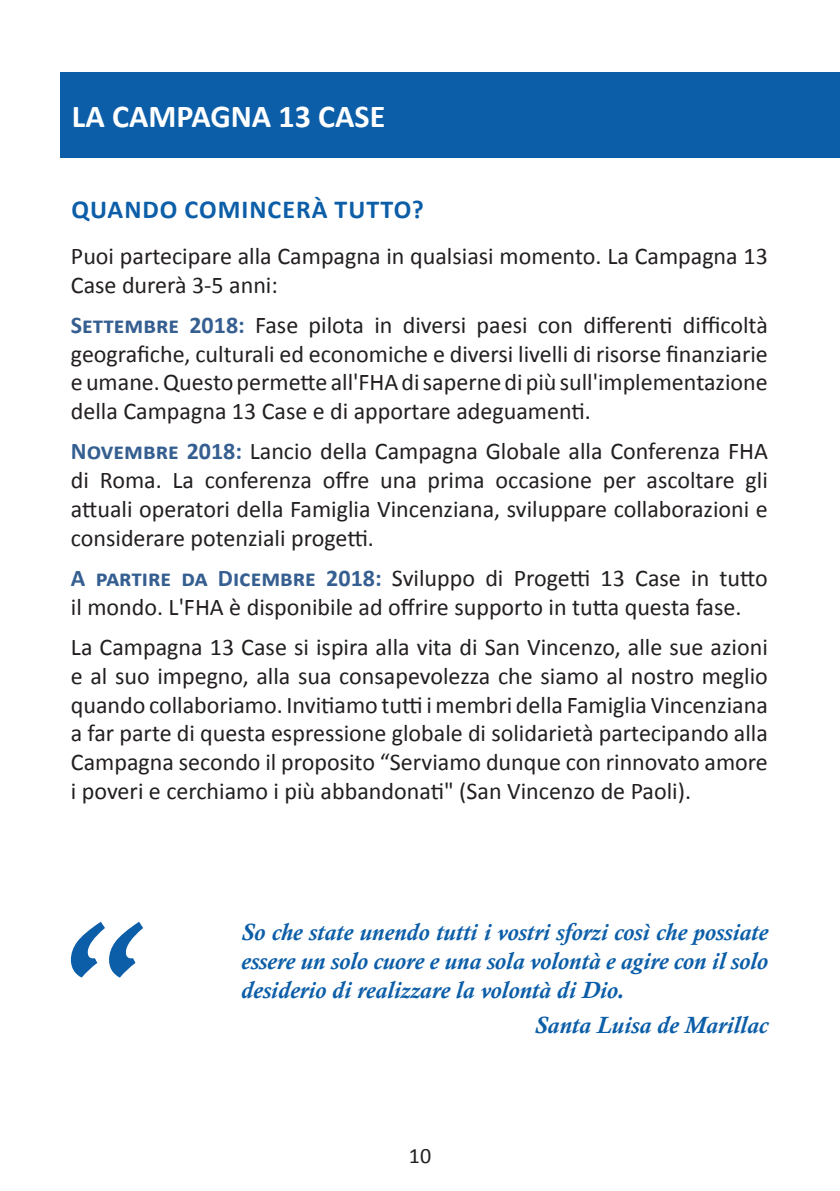
<style>
.page{position:relative;width:840px;height:1191px;background:#fff}
.page>*{position:absolute;margin:0;border:0;box-sizing:border-box;transform-origin:0 0}
.t1{font:italic 700 151.8px "Calisto";color:#0c5ea8}
.t2{font:700 32px "Calibri";color:#fff}
.Heading_1{font:700 26px "Calibri";letter-spacing:.04em;color:#0c5ea8}
.t3{font:24px/28.8px "Calibri";color:#231f20;text-align:justify}
.t4{font:italic 700 24px/28.8px "Calisto";color:#0c5ea8;text-align:justify}
.t5{font:22px "Calibri";color:#231f20}
.s1{font-weight:700;color:#365f91}
</style>
<div class="page">
<div style="left:60px;top:73px;width:779px;height:85px;background:#0c5ea8"></div>
<p class="t2" style="left:72px;top:94px;width:315px">LA CAMPAGNA 13 CASE</p>
<p class="Heading_1" style="left:71px;top:191px;width:354px">QUANDO COMINCERÀ TUTTO?</p>
<p class="t3" style="left:71px;top:241px;width:698px">Puoi partecipare alla Campagna in qualsiasi momento. La Campagna 13<br>Case durerà 3-5 anni:</p>
<p class="t3" style="left:71px;top:310px;width:698px"><span class="s1">Settembre 2018:</span> Fase pilota in diversi paesi con differenti difficoltà geografiche, culturali ed economiche e diversi livelli di risorse finanziarie e umane. Questo permette all'FHA di saperne di più sull'implementazione della Campagna 13 Case e di apportare adeguamenti.</p>
<p class="t3" style="left:71px;top:436px;width:698px"><span class="s1">Novembre 2018:</span> Lancio della Campagna Globale alla Conferenza FHA di Roma. La conferenza offre una prima occasione per ascoltare gli attuali operatori della Famiglia Vincenziana, sviluppare collaborazioni e considerare potenziali progetti.</p>
<p class="t3" style="left:71px;top:563px;width:698px"><span class="s1">A partire da Dicembre 2018:</span> Sviluppo di Progetti 13 Case in tutto il mondo. L'FHA è disponibile ad offrire supporto in tutta questa fase.</p>
<p class="t3" style="left:71px;top:632px;width:698px">La Campagna 13 Case si ispira alla vita di San Vincenzo, alle sue azioni e al suo impegno, alla sua consapevolezza che siamo al nostro meglio quando collaboriamo. Invitiamo tutti i membri della Famiglia Vincenziana a far parte di questa espressione globale di solidarietà partecipando alla Campagna secondo il proposito “Serviamo dunque con rinnovato amore i poveri e cerchiamo i più abbandonati" (San Vincenzo de Paoli).</p>
<p class="t1" style="left:49px;top:888px;width:82px">“</p>
<p class="t4" style="left:241px;top:918px;width:528px">So che state unendo tutti i vostri sforzi così che possiate essere un solo cuore e una sola volontà e agire con il solo desiderio di realizzare la volontà di Dio.</p>
<p class="t4" style="left:534px;top:1010px;width:234px">Santa Luisa de Marillac</p>
<p class="t5" style="left:408px;top:1140px;width:24px">10</p>
</div>
